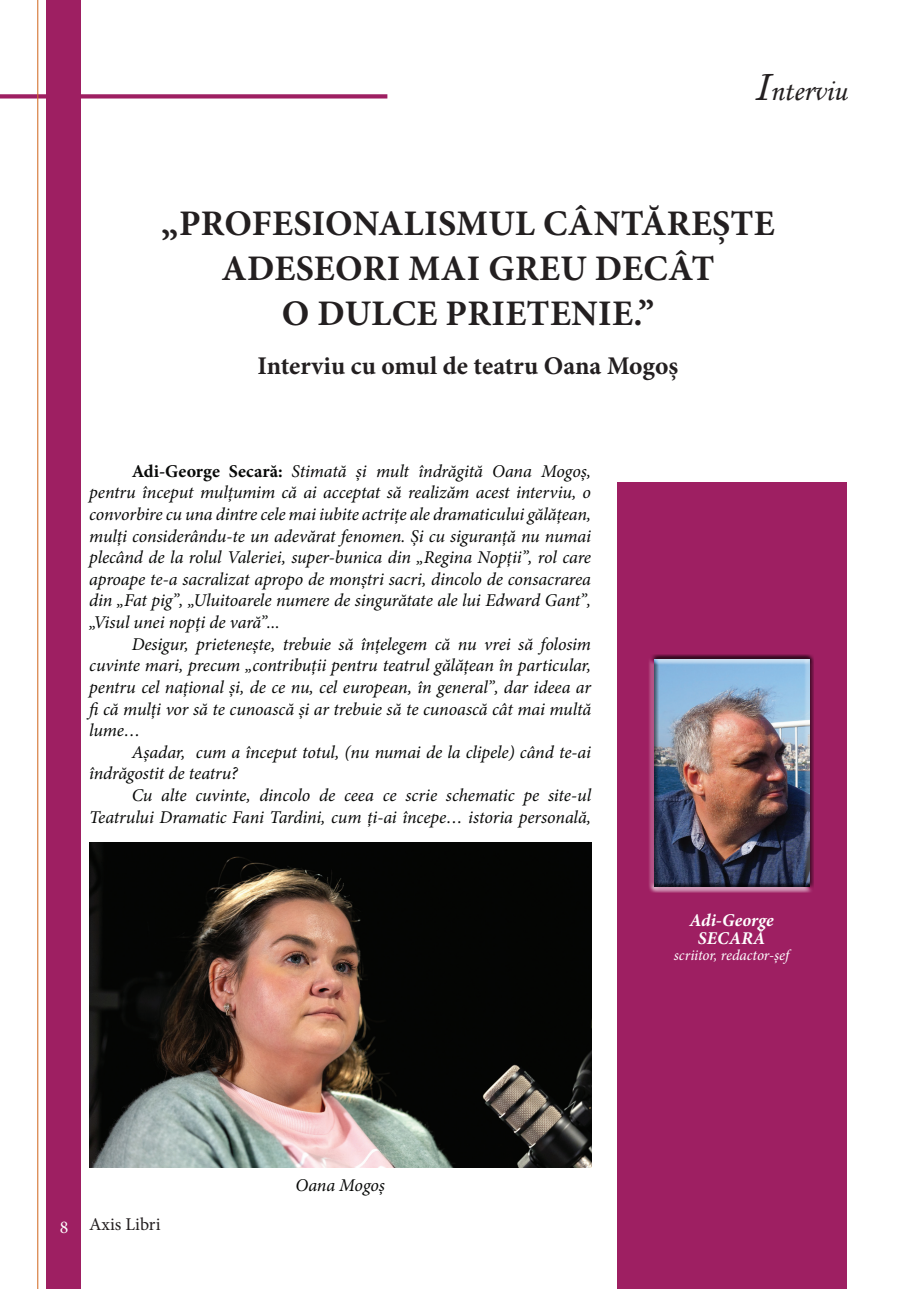
<style>
.page{position:relative;width:919px;height:1289px;background:#fff}
.page>*{position:absolute;margin:0;border:0;box-sizing:border-box;transform-origin:0 0}
.t1{font:700 36px/45px "Minion Pro";letter-spacing:.01em;color:#231f20;text-align:center}
.t2{font:30px "Monotype Corsiva";color:#231f20}
.t3{font:700 25.5px "Minion Pro";letter-spacing:-.005em;color:#231f20}
.t4{font:italic 18px/21.6px "Minion Pro";letter-spacing:-.01em;color:#080908;text-align:justify}
.t5{font:italic 700 18px/18px "Minion Pro";letter-spacing:.005em;color:#fff;text-align:center}
.t6{font:18px "Minion Pro";letter-spacing:-.005em;color:#231f20}
.t7{font:italic 15px "Minion Pro";letter-spacing:-.005em;color:#fff}
.s1{font-size:45px}
.s2{font-weight:700;font-style:normal}
.s3{color:#fff}
</style>
<div class="page">
<div style="left:46px;top:0;width:35px;height:1288px;background:#9e1f62"></div>
<svg style="left:0;top:94px;width:387px;height:4px;background:#a32c6b"></svg>
<hr style="left:37px;top:0;width:1px;height:1288px;background:#d36d28">
<div style="left:616px;top:482px;width:230px;height:806px;background:#9e1f62"></div>
<div style="left:648px;top:655px;width:165px;height:237px;background:#231f20;opacity:.75"></div>
<img style="left:89px;top:842px;width:502px;height:325px">
<h2 class="t2" style="left:752px;top:72px;width:95px"><span class="s1">I</span>nterviu</h2>
<h1 class="t1" style="left:161px;top:201px;width:615px">„PROFESIONALISMUL CÂNTĂREȘTE<br>ADESEORI MAI GREU DECÂT<br>O DULCE PRIETENIE.”</h1>
<h3 class="t3" style="left:257px;top:348px;width:422px">Interviu cu omul de teatru Oana Mogoș</h3>
<p class="t4" style="left:89px;top:460px;width:503px;text-indent:43px"><span class="s2">Adi-George Secară:</span> Stimată și mult îndrăgită Oana Mogoș, pentru început mulțumim că ai acceptat să realizăm acest interviu, o convorbire cu una dintre cele mai iubite actrițe ale dramaticului gălățean, mulți considerându-te un adevărat fenomen. Și cu siguranță nu numai plecând de la rolul Valeriei, super-bunica din „Regina Nopții”, rol care aproape te-a sacralizat apropo de monștri sacri, dincolo de consacrarea din „Fat pig”, „Uluitoarele numere de singurătate ale lui Edward Gant”, „Visul unei nopți de vară”...</p>
<p class="t4" style="left:89px;top:633px;width:503px;text-indent:43px">Desigur, prietenește, trebuie să înțelegem că nu vrei să folosim cuvinte mari, precum „contribuții pentru teatrul gălățean în particular, pentru cel național și, de ce nu, cel european, în general”, dar ideea ar fi că mulți vor să te cunoască și ar trebuie să te cunoască cât mai multă lume…</p>
<p class="t4" style="left:89px;top:741px;width:503px;text-indent:43px">Așadar, cum a început totul, (nu numai de la clipele) când te-ai îndrăgostit de teatru?</p>
<p class="t4" style="left:89px;top:784px;width:503px;text-align:right">Cu alte cuvinte, dincolo de ceea ce scrie schematic pe site-ul<br>Teatrului Dramatic Fani Tardini, cum ți-ai începe… istoria personală,</p>
<p class="t5" style="left:689px;top:910px;width:86px">Adi-George<br>SECARĂ</p>
<p class="t7" style="left:673px;top:945px;width:117px">scriitor, redactor-șef</p>
<p class="t6" style="left:60px;top:1212px;width:102px"><span class="s3">8</span> Axis Libri</p>
<p class="t4" style="left:295px;top:1174px;width:91px">Oana Mogoș</p>
</div>
